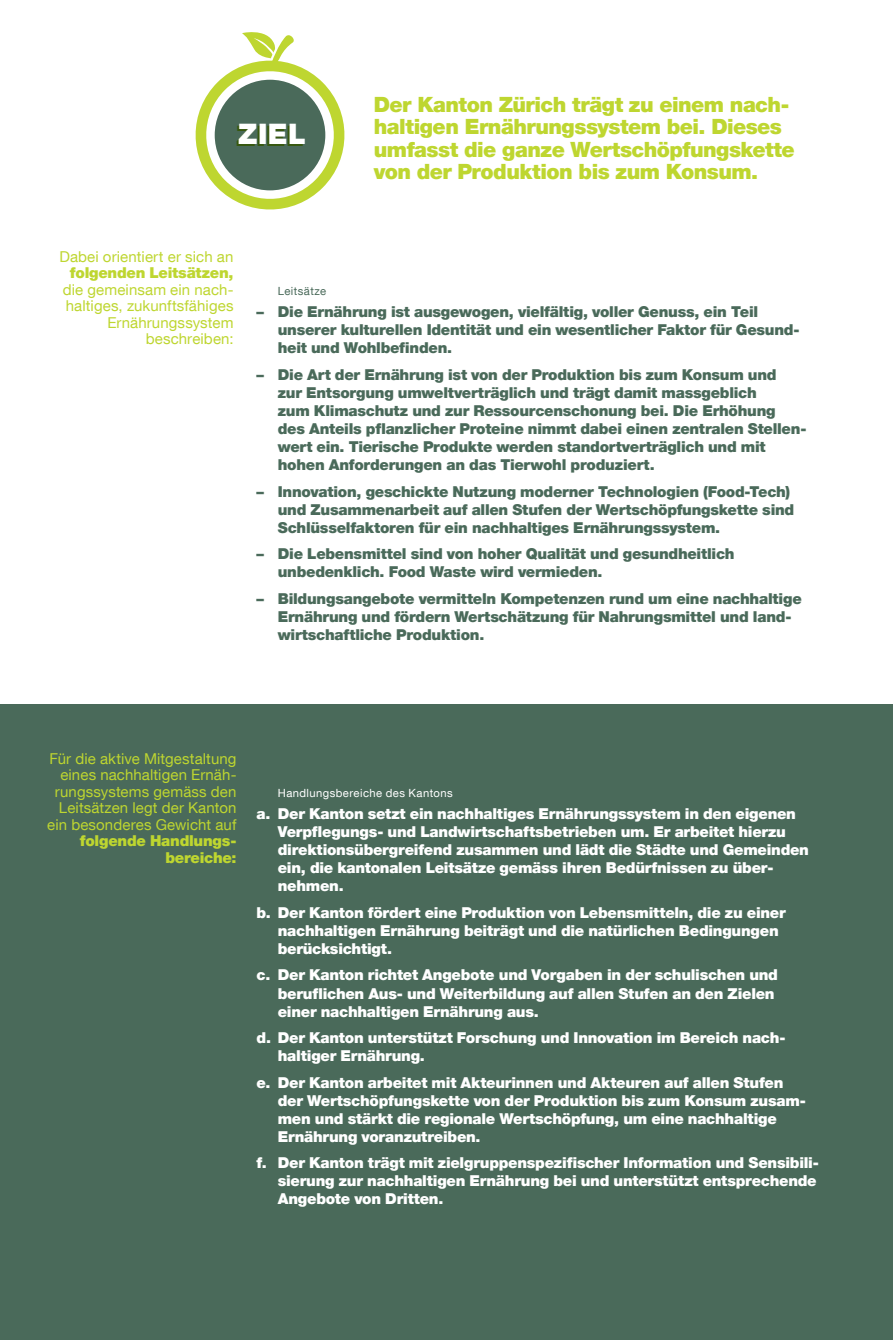
<style>
.page{position:relative;width:893px;height:1340px;background:#fff}
.page>*{position:absolute;margin:0;border:0;box-sizing:border-box;transform-origin:0 0}
.t1{font:900 28.2px "Helvetica Neue LT Com";color:#fff}
.t2{font:900 21px/22.5px "Helvetica Neue LT Com";letter-spacing:-.025em;color:#bed630}
.t3{font:900 15px/18px "Helvetica Neue LT Com";letter-spacing:-.015em;color:#fff}
.t4{font:900 15px/18px "Helvetica Neue LT Com";letter-spacing:-.015em;color:#4a6a5a}
.t5{font:15px/16.5px "Helvetica Neue LT Com";letter-spacing:.005em;color:#bed630;text-align:right}
.t6{font:900 15px/16.5px "Helvetica Neue LT Com";letter-spacing:-.02em;color:#bed630;text-align:right}
.t7{font:11.25px "Helvetica Neue LT Com";letter-spacing:.04em;color:#fff}
.t8{font:11.25px "Helvetica Neue LT Com";letter-spacing:.035em;color:#4a6a5a}
</style>
<div class="page">
<div style="left:0;top:704px;width:893px;height:635px;background:#4a6a5a"></div>
<svg style="left:195px;top:32px;width:150px;height:178px"></svg>
<div style="left:215px;top:80px;width:110px;height:110px;background:#4a6a5a;border-radius:50%"></div>
<h1 class="t1" style="left:238px;top:117px;width:69px">ZIEL</h1>
<h2 class="t2" style="left:374px;top:93px;width:422px">Der Kanton Zürich trägt zu einem nach&shy;haltigen Ernährungssystem bei. Dieses umfasst die ganze Wertschöpfungskette von der Produktion bis zum Konsum.</h2>
<p class="t5" style="left:59px;top:248px;width:176px">Dabei orientiert er sich an</p>
<p class="t6" style="left:70px;top:264px;width:165px">folgenden Leitsätzen,</p>
<p class="t5" style="left:63px;top:281px;width:172px">die gemeinsam ein nach&shy;haltiges, zukunftsfähiges<br>Ernährungssystem beschreiben:</p>
<p class="t8" style="left:278px;top:284px;width:50px">Leitsätze</p>
<p class="t4" style="left:278px;top:303px;width:523px;text-indent:-21px">– Die Ernährung ist ausgewogen, vielfältig, voller Genuss, ein Teil unserer kulturellen Identität und ein wesentlicher Faktor für Gesund&shy;heit und Wohlbefinden.</p>
<p class="t4" style="left:278px;top:365px;width:530px;text-indent:-21px">– Die Art der Ernährung ist von der Produktion bis zum Konsum und<br>zur Entsorgung umweltverträglich und trägt damit massgeblich<br>zum Klimaschutz und zur Ressourcenschonung bei. Die Erhöhung des Anteils pflanzlicher Proteine nimmt dabei einen zentralen Stellen&shy;wert ein. Tierische Produkte werden standortverträglich und mit hohen Anforderungen an das Tierwohl produziert.</p>
<p class="t4" style="left:278px;top:482px;width:518px;text-indent:-21px">– Innovation, geschickte Nutzung moderner Technologien (Food-Tech) und Zusammenarbeit auf allen Stufen der Wertschöpfungskette sind<br>Schlüsselfaktoren für ein nachhaltiges Ernährungssystem.</p>
<p class="t4" style="left:278px;top:544px;width:458px;text-indent:-21px">– Die Lebensmittel sind von hoher Qualität und gesundheitlich unbedenklich. Food Waste wird vermieden.</p>
<p class="t4" style="left:278px;top:589px;width:525px;text-indent:-21px">– Bildungsangebote vermitteln Kompetenzen rund um eine nachhaltige<br>Ernährung und fördern Wertschätzung für Nahrungsmittel und land&shy;wirtschaftliche Produktion.</p>
<p class="t5" style="left:47px;top:749px;width:191px">Für die aktive Mitgestaltung eines nachhaltigen Ernäh&shy;rungssystems gemäss den<br>Leitsätzen legt der Kanton ein besonderes Gewicht auf</p>
<p class="t6" style="left:80px;top:832px;width:158px">folgende Handlungs&shy;bereiche:</p>
<p class="t7" style="left:278px;top:786px;width:176px">Handlungsbereiche des Kantons</p>
<p class="t3" style="left:278px;top:805px;width:533px;text-indent:-21px">a. Der Kanton setzt ein nachhaltiges Ernährungssystem in den eigenen Verpflegungs-- und Landwirtschaftsbetrieben um. Er arbeitet hierzu direktionsübergreifend zusammen und lädt die Städte und Gemeinden ein, die kantonalen Leitsätze gemäss ihren Bedürfnissen zu über&shy;nehmen.</p>
<p class="t3" style="left:278px;top:903px;width:509px;text-indent:-21px">b. Der Kanton fördert eine Produktion von Lebensmitteln, die zu einer nachhaltigen Ernährung beiträgt und die natürlichen Bedingungen berücksichtigt.</p>
<p class="t3" style="left:278px;top:966px;width:502px;text-indent:-21px">c. Der Kanton richtet Angebote und Vorgaben in der schulischen und beruflichen Aus- und Weiterbildung auf allen Stufen an den Zielen einer nachhaltigen Ernährung aus.</p>
<p class="t3" style="left:278px;top:1028px;width:509px;text-indent:-21px">d. Der Kanton unterstützt Forschung und Innovation im Bereich nach&shy;haltiger Ernährung.</p>
<p class="t3" style="left:278px;top:1073px;width:530px;text-indent:-21px">e. Der Kanton arbeitet mit Akteurinnen und Akteuren auf allen Stufen der Wertschöpfungskette von der Produktion bis zum Konsum zusam&shy;men und stärkt die regionale Wertschöpfung, um eine nachhaltige Ernährung voranzutreiben.</p>
<p class="t3" style="left:278px;top:1153px;width:542px;text-indent:-21px">f. Der Kanton trägt mit zielgruppenspezifischer Information und Sensibili&shy;sierung zur nachhaltigen Ernährung bei und unterstützt entsprechende<br>Angebote von Dritten.</p>
</div>
